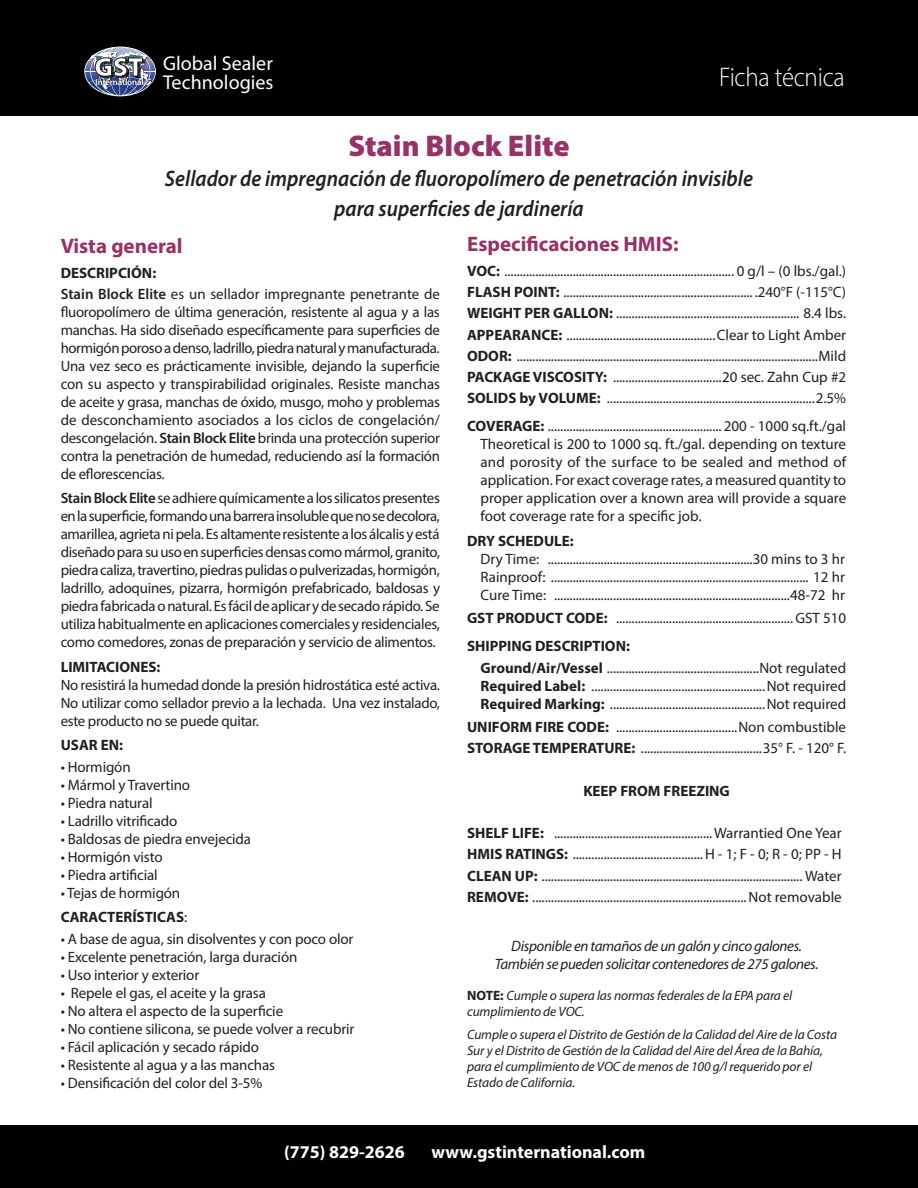
<style>
.page{position:relative;width:918px;height:1188px;background:#fff}
.page>*{position:absolute;margin:0;border:0;box-sizing:border-box;transform-origin:0 0}
.t1{font:900 30px "Myriad Pro";color:#983166}
.t2{font:300 27px "Myriad Pro";letter-spacing:-.01em;color:#fff;scale:.92 1}
.t3{font:900 26.7px "Myriad Pro";color:#fff}
.t4{font:italic 600 22.5px "Myriad Pro";color:#231f20;scale:.92 1}
.Tab_Justify{font:700 21px "Myriad Pro";color:#983166}
.Heading{font:700 21px "Myriad Pro";color:#983166}
.t5{font:20.1px/18.9px "Myriad Pro";color:#fff}
.t6{font:700 18px "Myriad Pro";color:#fff}
.Tab_Justify-2{font:15px/18px "Myriad Pro";letter-spacing:-.005em;color:#231f20;text-align:justify}
.Heading-2{font:15px/18px "Myriad Pro";letter-spacing:-.02em;color:#231f20;text-align:justify}
.Body_Text{font:15px "Myriad Pro";letter-spacing:-.01em;color:#231f20}
.INDENT__Ju{font:15px "Myriad Pro";color:#231f20}
.INDENT___LAST{font:15px "Myriad Pro";color:#231f20}
.t7{font:italic 15px "Myriad Pro";letter-spacing:-.025em;color:#231f20}
.Tab_Justify-3{font:700 15px "Myriad Pro";color:#231f20}
.Heading-3{font:700 15px "Myriad Pro";color:#231f20}
.t8{font:italic 13.5px/16.2px "Myriad Pro";letter-spacing:-.01em;color:#231f20}
.t9{font:600 8.85px "Myriad Pro";letter-spacing:-.02em;color:#fff}
.s1{font-weight:600}
.s2{font-weight:400}
.s3{font-weight:700}
.s4{font-weight:700;font-style:normal}
</style>
<div class="page">
<div style="left:0;top:0;width:918px;height:116px;background:#000001"></div>
<img style="left:114px;top:46px;width:12px;height:51px">
<svg style="left:84px;top:47px;width:72px;height:49px"></svg>
<div style="left:0;top:1125px;width:918px;height:63px;background:#000001"></div>
<p class="t3" style="left:94px;top:52px;width:50px">GST</p>
<p class="t9" style="left:96px;top:76px;width:50px">International</p>
<p class="t5" style="left:163px;top:53px;width:112px">Global Sealer<br>Technologies</p>
<p class="t2" style="left:719px;top:61px;width:138px">Ficha técnica</p>
<p class="t1" style="left:348px;top:125px;width:223px">Stain Block Elite</p>
<p class="t4" style="left:165px;top:164px;width:641px">Sellador de impregnación de fluoropolímero de penetración invisible</p>
<p class="t4" style="left:334px;top:194px;width:273px">para superficies de jardinería</p>
<p class="Heading" style="left:61px;top:233px;width:124px">Vista general</p>
<p class="Heading-3" style="left:61px;top:263px;width:97px">DESCRIPCIÓN:</p>
<p class="Heading-2" style="left:61px;top:285px;width:381px"><span class="s1">Stain Block Elite</span> es un sellador impregnante penetrante de fluoropolímero de última generación, resistente al agua y a las manchas. Ha sido diseñado específicamente para superficies de hormigón poroso a denso, ladrillo, piedra natural y manufacturada.<br>Una vez seco es prácticamente invisible, dejando la superficie con su aspecto y transpirabilidad originales. Resiste manchas de aceite y grasa, manchas de óxido, musgo, moho y problemas de desconchamiento asociados a los ciclos de congelación/ descongelación. <span class="s1">Stain Block Elite</span> brinda una protección superior contra la penetración de humedad, reduciendo así la formación de eflorescencias.</p>
<p class="Tab_Justify-2" style="left:61px;top:489px;width:381px"><span class="s1">Stain Block Elite</span> se adhiere químicamente a los silicatos presentes en la superficie, formando una barrera insoluble que no se decolora, amarillea, agrieta ni pela. Es altamente resistente a los álcalis y está diseñado para su uso en superficies densas como mármol, granito, piedra caliza, travertino, piedras pulidas o pulverizadas, hormigón, ladrillo, adoquines, pizarra, hormigón prefabricado, baldosas y piedra fabricada o natural. Es fácil de aplicar y de secado rápido. Se utiliza habitualmente en aplicaciones comerciales y residenciales, como comedores, zonas de preparación y servicio de alimentos.</p>
<p class="Tab_Justify-3" style="left:61px;top:657px;width:101px">LIMITACIONES:</p>
<p class="Tab_Justify-2" style="left:61px;top:675px;width:381px">No resistirá la humedad donde la presión hidrostática esté activa.<br>No utilizar como sellador previo a la lechada. Una vez instalado, este producto no se puede quitar.</p>
<p class="Heading-3" style="left:61px;top:735px;width:64px">USAR EN:</p>
<p class="Body_Text" style="left:61px;top:757px;width:72px">• Hormigón</p>
<p class="Body_Text" style="left:61px;top:775px;width:131px">• Mármol y Travertino</p>
<p class="Body_Text" style="left:61px;top:793px;width:93px">• Piedra natural</p>
<p class="Body_Text" style="left:61px;top:811px;width:118px">• Ladrillo vitrificado</p>
<p class="Body_Text" style="left:61px;top:829px;width:192px">• Baldosas de piedra envejecida</p>
<p class="Body_Text" style="left:61px;top:847px;width:104px">• Hormigón visto</p>
<p class="Body_Text" style="left:61px;top:865px;width:99px">• Piedra artificial</p>
<p class="Body_Text" style="left:61px;top:883px;width:121px">• Tejas de hormigón</p>
<p class="Tab_Justify-3" style="left:61px;top:907px;width:128px">CARACTERÍSTICAS<span class="s2">:</span></p>
<p class="Body_Text" style="left:61px;top:929px;width:294px">• A base de agua, sin disolventes y con poco olor</p>
<p class="Body_Text" style="left:61px;top:947px;width:238px">• Excelente penetración, larga duración</p>
<p class="Body_Text" style="left:61px;top:965px;width:140px">• Uso interior y exterior</p>
<p class="Body_Text" style="left:61px;top:983px;width:207px">• Repele el gas, el aceite y la grasa</p>
<p class="Body_Text" style="left:61px;top:1001px;width:224px">• No altera el aspecto de la superficie</p>
<p class="Body_Text" style="left:61px;top:1019px;width:295px">• No contiene silicona, se puede volver a recubrir</p>
<p class="Body_Text" style="left:61px;top:1037px;width:200px">• Fácil aplicación y secado rápido</p>
<p class="Body_Text" style="left:61px;top:1055px;width:216px">• Resistente al agua y a las manchas</p>
<p class="Body_Text" style="left:61px;top:1073px;width:203px">• Densificación del color del 3-5%</p>
<p class="Tab_Justify" style="left:467px;top:230px;width:213px">Especificaciones HMIS:</p>
<p class="Tab_Justify-2" style="left:467px;top:262px;width:381px"><span class="s3">VOC:</span> .......................................................................... 0 g/l – (0 lbs./gal.)</p>
<p class="Tab_Justify-2" style="left:467px;top:283px;width:381px"><span class="s3">FLASH POINT:</span> ............................................................. .240°F (-115°C)</p>
<p class="Tab_Justify-2" style="left:467px;top:304px;width:381px"><span class="s3">WEIGHT PER GALLON:</span> ........................................................... 8.4 lbs.</p>
<p class="Tab_Justify-2" style="left:467px;top:325px;width:381px"><span class="s3">APPEARANCE:</span> ................................................Clear to Light Amber</p>
<p class="Tab_Justify-2" style="left:467px;top:347px;width:381px"><span class="s3">ODOR:</span> .................................................................................................Mild</p>
<p class="Tab_Justify-2" style="left:467px;top:368px;width:381px"><span class="s3">PACKAGE VISCOSITY:</span> ...................................20 sec. Zahn Cup #2</p>
<p class="Tab_Justify-2" style="left:467px;top:389px;width:381px"><span class="s3">SOLIDS by VOLUME:</span> ...................................................................2.5%</p>
<p class="Tab_Justify-2" style="left:467px;top:417px;width:381px"><span class="s3">COVERAGE:</span> ........................................................ 200 - 1000 sq.ft./gal</p>
<p class="Tab_Justify-2" style="left:481px;top:435px;width:367px">Theoretical is 200 to 1000 sq. ft./gal. depending on texture and porosity of the surface to be sealed and method of application. For exact coverage rates, a measured quantity to proper application over a known area will provide a square foot coverage rate for a specific job.</p>
<p class="Tab_Justify-3" style="left:467px;top:531px;width:108px">DRY SCHEDULE:</p>
<p class="INDENT__Ju" style="left:481px;top:550px;width:366px">Dry Time: ..................................................................30 mins to 3 hr</p>
<p class="INDENT___LAST" style="left:481px;top:568px;width:366px">Rainproof: ................................................................................... 12 hr</p>
<p class="INDENT__Ju" style="left:481px;top:586px;width:366px">Cure Time: ............................................................................48-72 hr</p>
<p class="Tab_Justify-2" style="left:467px;top:609px;width:381px"><span class="s3">GST PRODUCT CODE:</span> .........................................................GST 510</p>
<p class="Tab_Justify-3" style="left:467px;top:637px;width:164px">SHIPPING DESCRIPTION:</p>
<p class="INDENT__Ju" style="left:481px;top:658px;width:367px"><span class="s3">Ground/Air/Vessel</span> .................................................Not regulated</p>
<p class="INDENT__Ju" style="left:481px;top:676px;width:367px"><span class="s3">Required Label:</span> ........................................................Not required</p>
<p class="INDENT__Ju" style="left:481px;top:694px;width:367px"><span class="s3">Required Marking:</span> ..................................................Not required</p>
<p class="Tab_Justify-2" style="left:467px;top:718px;width:381px"><span class="s3">UNIFORM FIRE CODE:</span> .......................................Non combustible</p>
<p class="Tab_Justify-2" style="left:467px;top:739px;width:381px"><span class="s3">STORAGE TEMPERATURE:</span> .......................................35° F. - 120° F.</p>
<p class="Tab_Justify-3" style="left:583px;top:781px;width:148px">KEEP FROM FREEZING</p>
<p class="Tab_Justify-2" style="left:467px;top:824px;width:376px"><span class="s3">SHELF LIFE:</span> ...................................................Warrantied One Year</p>
<p class="Tab_Justify-2" style="left:467px;top:845px;width:376px"><span class="s3">HMIS RATINGS:</span> ..........................................H - 1; F - 0; R - 0; PP - H</p>
<p class="Tab_Justify-2" style="left:467px;top:866px;width:376px"><span class="s3">CLEAN UP:</span> .................................................................................... Water</p>
<p class="Tab_Justify-2" style="left:467px;top:888px;width:376px"><span class="s3">REMOVE:</span> .....................................................................Not removable</p>
<p class="t7" style="left:511px;top:937px;width:292px">Disponible en tamaños de un galón y cinco galones.</p>
<p class="t7" style="left:495px;top:955px;width:325px">También se pueden solicitar contenedores de 275 galones.</p>
<p class="t8" style="left:467px;top:987px;width:327px"><span class="s4">NOTE:</span> Cumple o supera las normas federales de la EPA para el cumplimiento de VOC.</p>
<p class="t8" style="left:467px;top:1026px;width:372px">Cumple o supera el Distrito de Gestión de la Calidad del Aire de la Costa Sur y el Distrito de Gestión de la Calidad del Aire del Área de la Bahía, para el cumplimiento de VOC de menos de 100 g/l requerido por el Estado de California.</p>
<p class="t6" style="left:284px;top:1140px;width:122px">(775) 829-2626</p>
<p class="t6" style="left:432px;top:1140px;width:215px">www.gstinternational.com</p>
</div>
